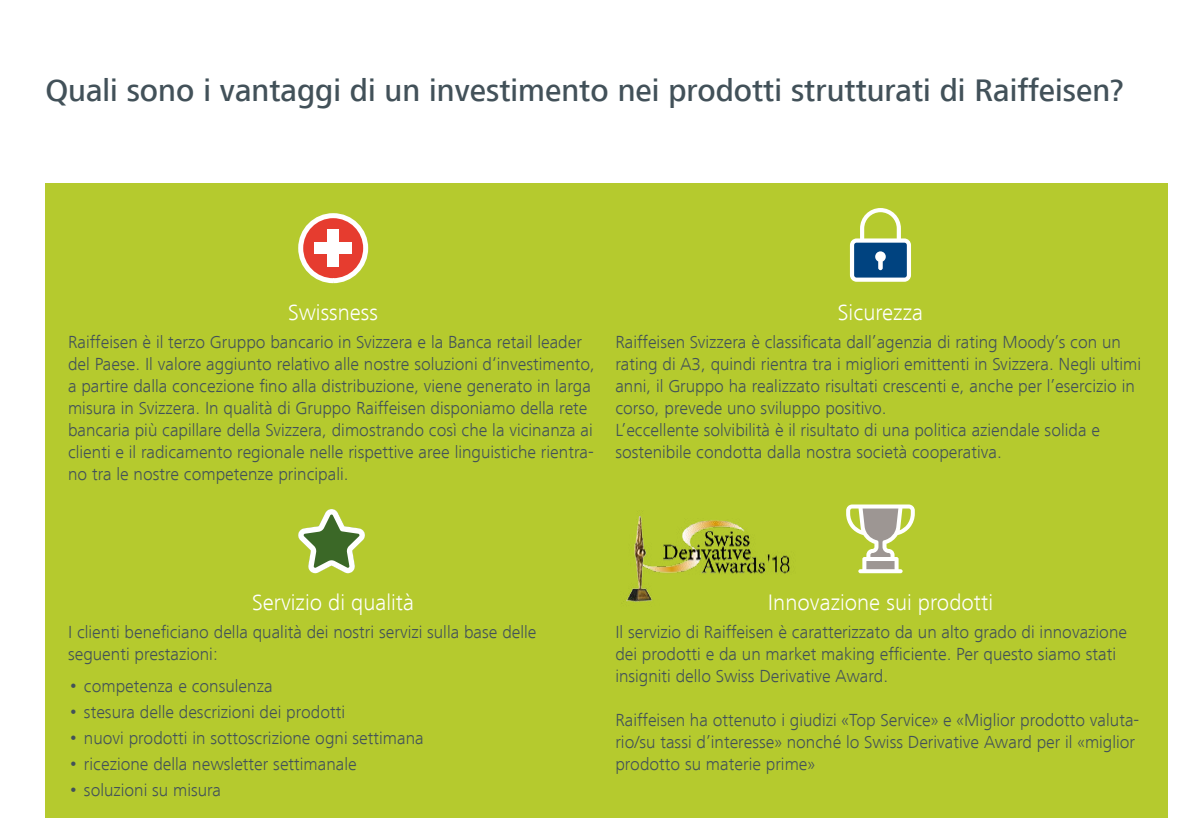
<style>
.page{position:relative;width:1191px;height:840px;background:#fff}
.page>*{position:absolute;margin:0;border:0;box-sizing:border-box;transform-origin:0 0}
.t1{font:500 32px "Frutiger Next LT";color:#425159}
.t2{font:300 23px "Frutiger Next LT";color:#fff}
.t3{font:300 18px/22px "Frutiger Next LT";color:#425159}
.s1{font-size:20px}
</style>
<div class="page">
<div style="left:45px;top:183px;width:1123px;height:633px;background:#b5ca2e"></div>
<img style="left:626px;top:516px;width:164px;height:86px">
<svg style="left:850px;top:208px;width:61px;height:73px"></svg>
<svg style="left:298px;top:509px;width:67px;height:64px"></svg>
<svg style="left:298px;top:213px;width:70px;height:70px;background:#ed7c72"></svg>
<div style="left:314px;top:242px;width:38px;height:12px;background:#fff"></div>
<div style="left:327px;top:229px;width:12px;height:38px;background:#fff"></div>
<svg style="left:846px;top:504px;width:68px;height:69px"></svg>
<h1 class="t1" style="left:45px;top:72px;width:1080px">Quali sono i vantaggi di un investimento nei prodotti strutturati di Raiffeisen?</h1>
<p class="t2" style="left:288px;top:300px;width:91px">Swissness</p>
<p class="t3" style="left:68px;top:331px;width:528px">Raiffeisen è il terzo Gruppo bancario in Svizzera e la Banca retail leader del Paese. Il valore aggiunto relativo alle nostre soluzioni d‘investimento, a partire dalla concezione fino alla distribuzione, viene generato in larga misura in Svizzera. In qualità di Gruppo Raiffeisen disponiamo della rete bancaria più capillare della Svizzera, dimostrando così che la vicinanza ai clienti e il radicamento regionale nelle rispettive aree linguistiche rientra&shy;no tra le nostre competenze principali.</p>
<p class="t2" style="left:838px;top:300px;width:87px">Sicurezza</p>
<p class="t3" style="left:615px;top:331px;width:527px">Raiffeisen Svizzera è classificata dall’agenzia di rating Moody’s con un rating di A3, quindi rientra tra i migliori emittenti in Svizzera. Negli ultimi anni, il Gruppo ha realizzato risultati crescenti e, anche per l’esercizio in corso, prevede uno sviluppo positivo.<br>L’eccellente solvibilità è il risultato di una politica aziendale solida e sostenibile condotta dalla nostra società cooperativa.</p>
<p class="t2" style="left:252px;top:589px;width:163px">Servizio di qualità</p>
<p class="t3" style="left:68px;top:620px;width:470px">I clienti beneficiano della qualità dei nostri servizi sulla base delle seguenti prestazioni:</p>
<p class="t3" style="left:68px;top:674px;width:206px"><span class="s1">•</span> competenza e consulenza</p>
<p class="t3" style="left:68px;top:700px;width:278px"><span class="s1">•</span> stesura delle descrizioni dei prodotti</p>
<p class="t3" style="left:68px;top:726px;width:357px"><span class="s1">•</span> nuovi prodotti in sottoscrizione ogni settimana</p>
<p class="t3" style="left:68px;top:752px;width:290px"><span class="s1">•</span> ricezione della newsletter settimanale</p>
<p class="t3" style="left:68px;top:778px;width:155px"><span class="s1">•</span> soluzioni su misura</p>
<p class="t2" style="left:768px;top:589px;width:227px">Innovazione sui prodotti</p>
<p class="t3" style="left:615px;top:620px;width:513px">Il servizio di Raiffeisen è caratterizzato da un alto grado di innovazione dei prodotti e da un market making efficiente. Per questo siamo stati insigniti dello Swiss Derivative Award.</p>
<p class="t3" style="left:615px;top:708px;width:525px">Raiffeisen ha ottenuto i giudizi «Top Service» e «Miglior prodotto valuta&shy;rio/su tassi d’interesse» nonché lo Swiss Derivative Award per il «miglior prodotto su materie prime»</p>
</div>
